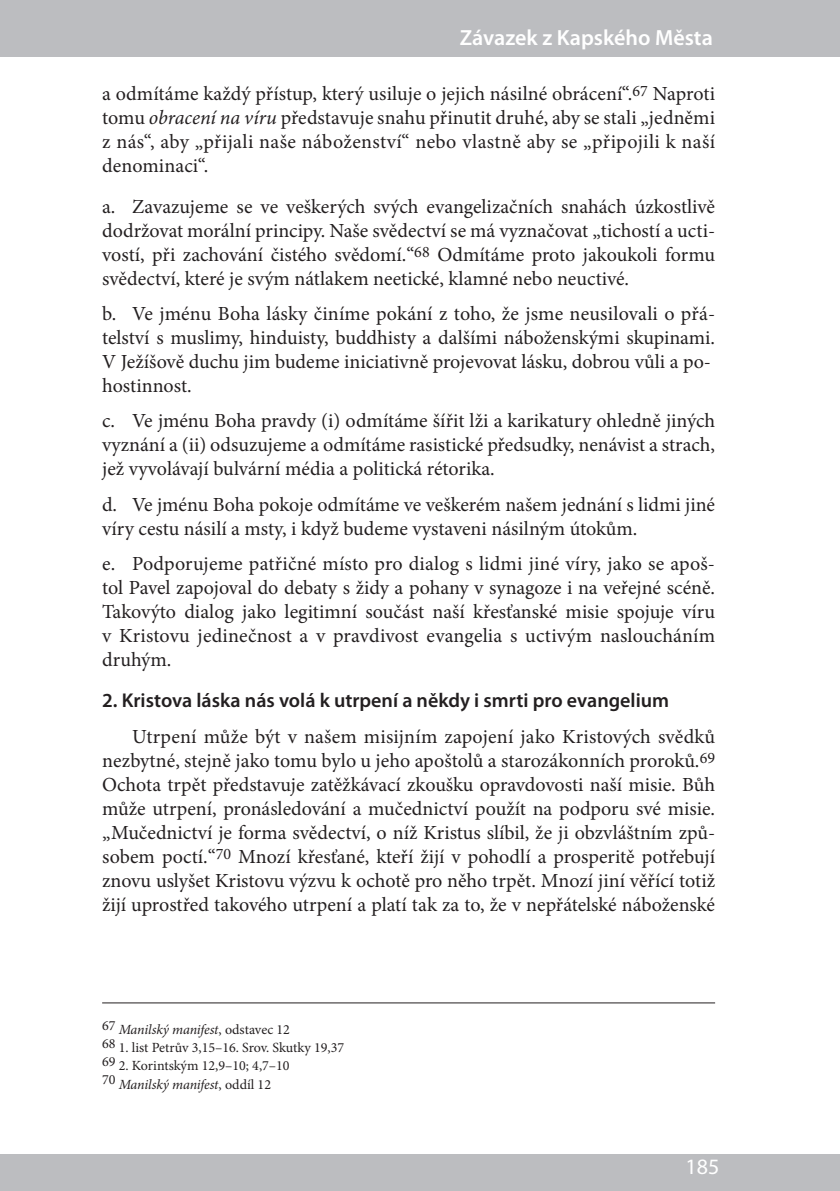
<style>
.page{position:relative;width:840px;height:1191px;background:#fff}
.page>*{position:absolute;margin:0;border:0;box-sizing:border-box;transform-origin:0 0}
.t1{font:600 22px "Myriad Pro";color:#fff}
.t2{font:22px "Myriad Pro";color:#fff}
.t3{font:20px/24px "Minion Pro";color:#231f20;text-align:justify}
.t4{font:600 20px "Myriad Pro";color:#231f20}
.t5{font:14px/18px "Minion Pro";color:#231f20}
.s1{font-style:italic}
</style>
<div class="page">
<hr style="left:102px;top:1002px;width:612px;height:1px;background:#231f20">
<div style="left:0;top:0;width:839px;height:57px;background:#bcbdc0"></div>
<div style="left:0;top:1154px;width:839px;height:37px;background:#bcbdc0"></div>
<p class="t1" style="left:459px;top:23px;width:254px">Závazek z Kapského Města</p>
<p class="t3" style="left:102px;top:81px;width:614px">a odmítáme každý přístup, který usiluje o jejich násilné obrácení“.<sup>67</sup> Naproti tomu <span class="s1">obracení na víru</span> představuje snahu přinutit druhé, aby se stali „jedněmi z nás“, aby „přijali naše náboženství“ nebo vlastně aby se „připojili k naší denominaci“.</p>
<p class="t3" style="left:102px;top:194px;width:614px">a. Zavazujeme se ve veškerých svých evangelizačních snahách úzkostlivě dodržovat morální principy. Naše svědectví se má vyznačovat „tichostí a ucti&shy;vostí, při zachování čistého svědomí.“<sup>68</sup> Odmítáme proto jakoukoli formu svědectví, které je svým nátlakem neetické, klamné nebo neuctivé.</p>
<p class="t3" style="left:102px;top:302px;width:614px;text-align:left">b. Ve jménu Boha lásky činíme pokání z toho, že jsme neusilovali o přá&shy;telství s muslimy, hinduisty, buddhisty a dalšími náboženskými skupinami.<br>V Ježíšově duchu jim budeme iniciativně projevovat lásku, dobrou vůli a po&shy;hostinnost.</p>
<p class="t3" style="left:102px;top:409px;width:614px">c. Ve jménu Boha pravdy (i) odmítáme šířit lži a karikatury ohledně jiných vyznání a (ii) odsuzujeme a odmítáme rasistické předsudky, nenávist a strach, jež vyvolávají bulvární média a politická rétorika.</p>
<p class="t3" style="left:102px;top:492px;width:614px">d. Ve jménu Boha pokoje odmítáme ve veškerém našem jednání s lidmi jiné víry cestu násilí a msty, i když budeme vystaveni násilným útokům.</p>
<p class="t3" style="left:102px;top:552px;width:614px">e. Podporujeme patřičné místo pro dialog s lidmi jiné víry, jako se apoš&shy;tol Pavel zapojoval do debaty s židy a pohany v synagoze i na veřejné scéně.<br>Takovýto dialog jako legitimní součást naší křesťanské misie spojuje víru v Kristovu jedinečnost a v pravdivost evangelia s uctivým nasloucháním druhým.</p>
<p class="t4" style="left:102px;top:688px;width:568px">2. Kristova láska nás volá k utrpení a někdy i smrti pro evangelium</p>
<p class="t3" style="left:102px;top:724px;width:614px;text-indent:30px">Utrpení může být v našem misijním zapojení jako Kristových svědků nezbytné, stejně jako tomu bylo u jeho apoštolů a starozákonních proroků.<sup>69<br></sup>Ochota trpět představuje zatěžkávací zkoušku opravdovosti naší misie. Bůh může utrpení, pronásledování a mučednictví použít na podporu své misie. „Mučednictví je forma svědectví, o níž Kristus slíbil, že ji obzvláštním způ&shy;sobem poctí.“<sup>70</sup> Mnozí křesťané, kteří žijí v pohodlí a prosperitě potřebují znovu uslyšet Kristovu výzvu k ochotě pro něho trpět. Mnozí jiní věřící totiž žijí uprostřed takového utrpení a platí tak za to, že v nepřátelské náboženské</p>
<p class="t5" style="left:102px;top:1021px;width:243px">67 <span class="s1">Manilský manifest</span>, odstavec 12<br>68 1. list Petrův 3,15–16. Srov. Skutky 19,37<br>69 2. Korintským 12,9–10; 4,7–10<br>70 <span class="s1">Manilský manifest</span>, oddíl 12</p>
<p class="t2" style="left:685px;top:1152px;width:35px">185</p>
</div>
